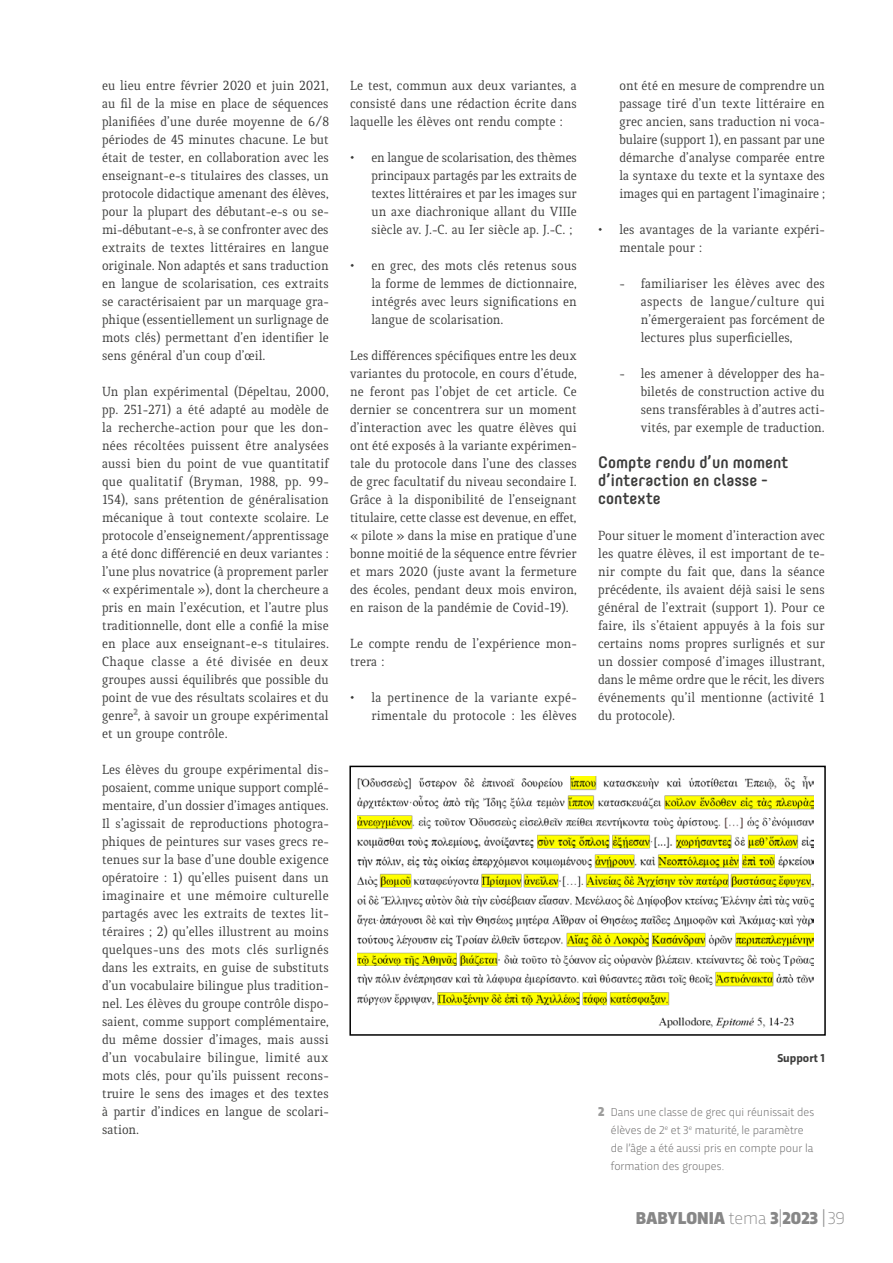
<style>
.page{position:relative;width:893px;height:1263px;background:#fff}
.page>*{position:absolute;margin:0;border:0;box-sizing:border-box;transform-origin:0 0}
.t1{font:900 18px "Trasandina";color:#878787}
.t2{font:500 16.5px/18px "Core Mellow 55";color:#3c3c3b}
.t3{font:14.25px/18px "Quiroga Serif Pro";color:#3c3c3b;text-align:justify}
.t4{font:300 12px/18px "Trasandina";color:#706f6f}
.t5{font:700 12px "Trasandina";color:#3c3c3b}
.s1{font-weight:900;font-size:13.5px;color:#9d9d9c}
.s2{font-weight:200}
.s3{font-weight:300}
</style>
<div class="page">
<img style="left:357px;top:776px;width:456px;height:252px">
<div style="left:349px;top:766px;width:477px;height:270px;border:2px solid #000"></div>
<p class="t3" style="left:102px;top:76px;width:228px">eu lieu entre février 2020 et juin 2021, au fil de la mise en place de séquences planifiées d’une durée moyenne de 6/8 périodes de 45 minutes chacune. Le but était de tester, en collaboration avec les enseignant-e-s titulaires des classes, un protocole didactique amenant des élèves, pour la plupart des débutant-e-s ou se&shy;mi-débutant-e-s, à se confronter avec des extraits de textes littéraires en langue originale. Non adaptés et sans traduction en langue de scolarisation, ces extraits se caractérisaient par un marquage gra&shy;phique (essentiellement un surlignage de mots clés) permettant d’en identifier le sens général d’un coup d’œil.</p>
<p class="t3" style="left:102px;top:382px;width:228px">Un plan expérimental (Dépeltau, 2000, pp. 251-271) a été adapté au modèle de la recherche-action pour que les don&shy;nées récoltées puissent être analysées aussi bien du point de vue quantitatif que qualitatif (Bryman, 1988, pp. 99- 154), sans prétention de généralisation mécanique à tout contexte scolaire. Le protocole d’enseignement/apprentissage a été donc différencié en deux variantes : l’une plus novatrice (à proprement parler « expérimentale »), dont la chercheure a pris en main l’exécution, et l’autre plus traditionnelle, dont elle a confié la mise en place aux enseignant-e-s titulaires.<br>Chaque classe a été divisée en deux groupes aussi équilibrés que possible du point de vue des résultats scolaires et du genre<sup>2</sup>, à savoir un groupe expérimental et un groupe contrôle.</p>
<p class="t3" style="left:102px;top:761px;width:228px">Les élèves du groupe expérimental dis&shy;posaient, comme unique support complé&shy;mentaire, d’un dossier d’images antiques.<br>Il s’agissait de reproductions photogra&shy;phiques de peintures sur vases grecs re&shy;tenues sur la base d’une double exigence opératoire : 1) qu’elles puisent dans un imaginaire et une mémoire culturelle partagés avec les extraits de textes lit&shy;téraires ; 2) qu’elles illustrent au moins quelques-uns des mots clés surlignés dans les extraits, en guise de substituts d’un vocabulaire bilingue plus tradition&shy;nel. Les élèves du groupe contrôle dispo&shy;saient, comme support complémentaire, du même dossier d’images, mais aussi d’un vocabulaire bilingue, limité aux mots clés, pour qu’ils puissent recons&shy;truire le sens des images et des textes à partir d’indices en langue de scolari&shy;sation.</p>
<p class="t3" style="left:350px;top:77px;width:228px">Le test, commun aux deux variantes, a consisté dans une rédaction écrite dans laquelle les élèves ont rendu compte :</p>
<p class="t3" style="left:371px;top:149px;width:207px;text-indent:-21px">• en langue de scolarisation, des thèmes principaux partagés par les extraits de textes littéraires et par les images sur un axe diachronique allant du VIIIe siècle av. J.-C. au Ier siècle ap. J.-C. ;</p>
<p class="t3" style="left:371px;top:257px;width:207px;text-indent:-21px">• en grec, des mots clés retenus sous la forme de lemmes de dictionnaire, intégrés avec leurs significations en langue de scolarisation.</p>
<p class="t3" style="left:350px;top:347px;width:228px">Les différences spécifiques entre les deux variantes du protocole, en cours d’étude, ne feront pas l’objet de cet article. Ce dernier se concentrera sur un moment d’interaction avec les quatre élèves qui ont été exposés à la variante expérimen&shy;tale du protocole dans l’une des classes de grec facultatif du niveau secondaire I.<br>Grâce à la disponibilité de l’enseignant titulaire, cette classe est devenue, en effet, « pilote » dans la mise en pratique d’une bonne moitié de la séquence entre février et mars 2020 (juste avant la fermeture des écoles, pendant deux mois environ, en raison de la pandémie de Covid-19).</p>
<p class="t3" style="left:350px;top:634px;width:228px">Le compte rendu de l’expérience mon&shy;trera :</p>
<p class="t3" style="left:350px;top:688px;width:228px;text-align:right">• la pertinence de la variante expé&shy;rimentale du protocole : les élèves</p>
<p class="t3" style="left:619px;top:77px;width:207px">ont été en mesure de comprendre un passage tiré d’un texte littéraire en grec ancien, sans traduction ni voca&shy;bulaire (support 1), en passant par une démarche d’analyse comparée entre la syntaxe du texte et la syntaxe des images qui en partagent l’imaginaire ;</p>
<p class="t3" style="left:619px;top:221px;width:207px;text-indent:-21px">• les avantages de la variante expéri&shy;mentale pour :</p>
<p class="t3" style="left:641px;top:275px;width:186px;text-indent:-21px">- familiariser les élèves avec des aspects de langue/culture qui n’émergeraient pas forcément de lectures plus superficielles,</p>
<p class="t3" style="left:641px;top:365px;width:186px;text-indent:-21px">- les amener à développer des ha&shy;biletés de construction active du sens transférables à d’autres acti&shy;vités, par exemple de traduction.</p>
<p class="t2" style="left:598px;top:452px;width:192px">Compte rendu d’un moment d’interaction en classe - contexte</p>
<p class="t3" style="left:598px;top:527px;width:228px">Pour situer le moment d’interaction avec les quatre élèves, il est important de te&shy;nir compte du fait que, dans la séance précédente, ils avaient déjà saisi le sens général de l’extrait (support 1). Pour ce faire, ils s’étaient appuyés à la fois sur certains noms propres surlignés et sur un dossier composé d’images illustrant, dans le même ordre que le récit, les divers événements qu’il mentionne (activité 1 du protocole).</p>
<p class="t5" style="left:777px;top:1049px;width:49px">Support 1</p>
<p class="t4" style="left:611px;top:1102px;width:205px;text-indent:-13px"><span class="s1">2</span> Dans une classe de grec qui réunissait des élèves de 2<sup>e</sup> et 3<sup>e</sup> maturité, le paramètre de l’âge a été aussi pris en compte pour la formation des groupes.</p>
<p class="t1" style="left:636px;top:1205px;width:211px">BABYLONIA <span class="s2">tema</span> 3<span class="s2">|</span>2023 <span class="s3">|</span> <span class="s2">39</span></p>
</div>
